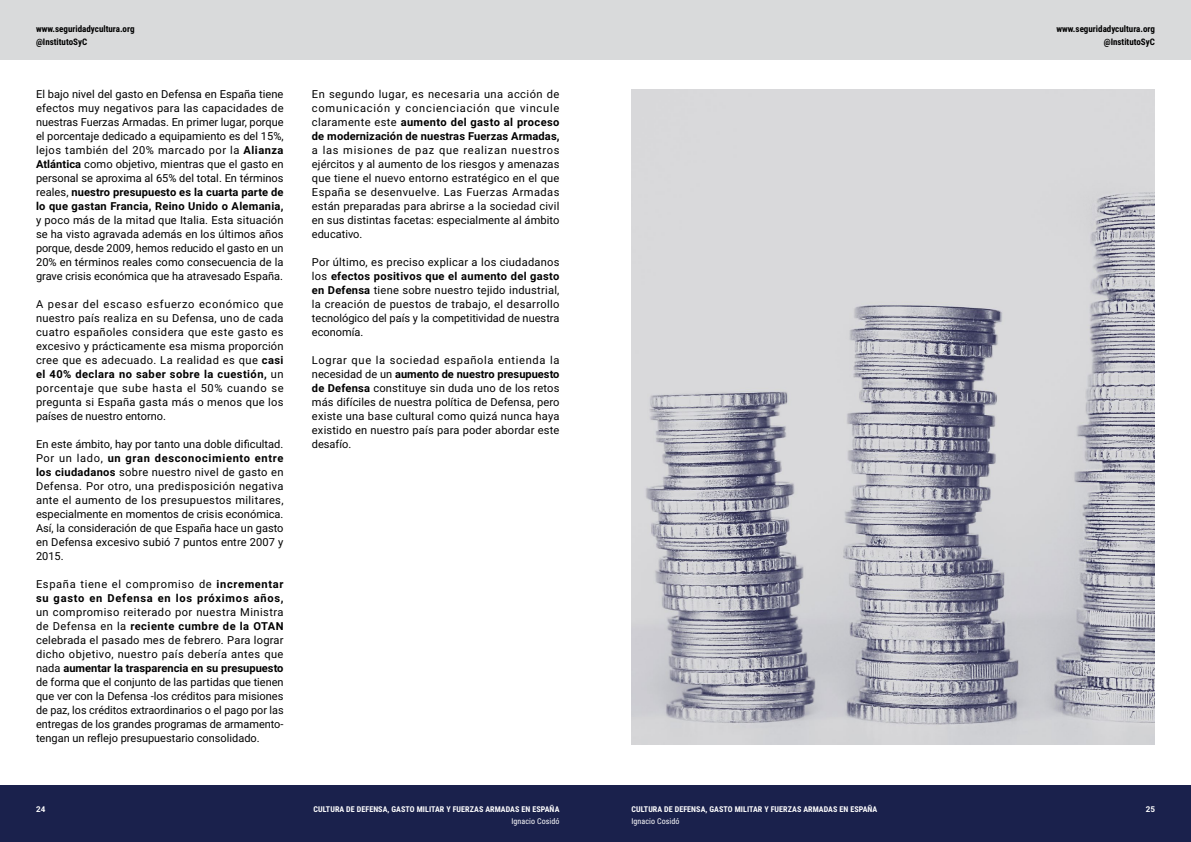
<style>
.page{position:relative;width:1191px;height:842px;background:#fff}
.page>*{position:absolute;margin:0;border:0;box-sizing:border-box;transform-origin:0 0}
.t1{font:11px/14px "Roboto";color:#000;text-align:justify}
.t2{font:700 11px/14px "Roboto";letter-spacing:.065em;color:#000}
.t3{font:700 9px/12.4px "Roboto Condensed";color:#000;text-align:right}
.t4{font:700 8px "Roboto Condensed";letter-spacing:.01em;color:#fff}
.t5{font:8px "Roboto Condensed";letter-spacing:.01em;color:#fff}
.t6{font:700 8px "Roboto";color:#fff}
.s1{font-weight:700}
.s2{font-weight:400}
</style>
<div class="page">
<div style="left:595px;top:785px;width:596px;height:57px;background:#1a214c"></div>
<div style="left:595px;top:0;width:596px;height:60px;background:#d9dadb"></div>
<div style="left:0;top:785px;width:595px;height:57px;background:#1a214c"></div>
<div style="left:0;top:0;width:595px;height:60px;background:#d9dadb"></div>
<img style="left:631px;top:89px;width:524px;height:655px">
<p class="t3" style="left:36px;top:23px;width:100px;text-align:left">www.seguridadycultura.org @InstitutoSyC</p>
<p class="t1" style="left:36px;top:86px;width:249px">El bajo nivel del gasto en Defensa en España tiene efectos muy negativos para las capacidades de nuestras Fuerzas Armadas. En primer lugar, porque el porcentaje dedicado a equipamiento es del 15%, lejos también del 20% marcado por la <span class="s1">Alianza Atlántica</span> como objetivo, mientras que el gasto en personal se aproxima al 65% del total. En términos reales, <span class="s1">nuestro presupuesto es la cuarta parte de lo que gastan Francia, Reino Unido o Alemania,</span></p>
<p class="t1" style="left:36px;top:212px;width:249px">y poco más de la mitad que Italia. Esta situación se ha visto agravada además en los últimos años porque, desde 2009, hemos reducido el gasto en un 20% en términos reales como consecuencia de la grave crisis económica que ha atravesado España.</p>
<p class="t1" style="left:36px;top:296px;width:249px">A pesar del escaso esfuerzo económico que nuestro país realiza en su Defensa, uno de cada cuatro españoles considera que este gasto es excesivo y prácticamente esa misma proporción cree que es adecuado. La realidad es que <span class="s1">casi el 40% declara no saber sobre la cuestión,</span> un porcentaje que sube hasta el 50% cuando se pregunta si España gasta más o menos que los países de nuestro entorno.</p>
<p class="t1" style="left:36px;top:436px;width:249px">En este ámbito, hay por tanto una doble dificultad.<br>Por un lado, <span class="s1">un gran desconocimiento entre los ciudadanos</span> sobre nuestro nivel de gasto en Defensa. Por otro, una predisposición negativa ante el aumento de los presupuestos militares, especialmente en momentos de crisis económica.<br>Así, la consideración de que España hace un gasto en Defensa excesivo subió 7 puntos entre 2007 y 2015.</p>
<p class="t2" style="left:36px;top:576px;width:249px"><span class="s2">España tiene el compromiso de</span> incrementar su gasto en Defensa en los próximos años,</p>
<p class="t1" style="left:36px;top:604px;width:249px">un compromiso reiterado por nuestra Ministra de Defensa en la <span class="s1">reciente cumbre de la OTAN </span>celebrada el pasado mes de febrero. Para lograr dicho objetivo, nuestro país debería antes que nada <span class="s1">aumentar la trasparencia en su presupuesto </span>de forma que el conjunto de las partidas que tienen que ver con la Defensa -los créditos para misiones de paz, los créditos extraordinarios o el pago por las entregas de los grandes programas de armamento&shy;tengan un reflejo presupuestario consolidado.</p>
<p class="t1" style="left:312px;top:86px;width:249px">En segundo lugar, es necesaria una acción de comunicación y concienciación que vincule claramente este <span class="s1">aumento del gasto al proceso de modernización de nuestras Fuerzas Armadas,</span></p>
<p class="t1" style="left:312px;top:142px;width:249px">a las misiones de paz que realizan nuestros ejércitos y al aumento de los riesgos y amenazas que tiene el nuevo entorno estratégico en el que España se desenvuelve. Las Fuerzas Armadas están preparadas para abrirse a la sociedad civil en sus distintas facetas: especialmente al ámbito educativo.</p>
<p class="t1" style="left:312px;top:254px;width:249px">Por último, es preciso explicar a los ciudadanos los <span class="s1">efectos positivos que el aumento del gasto en Defensa</span> tiene sobre nuestro tejido industrial, la creación de puestos de trabajo, el desarrollo tecnológico del país y la competitividad de nuestra economía.</p>
<p class="t1" style="left:312px;top:352px;width:249px">Lograr que la sociedad española entienda la necesidad de un <span class="s1">aumento de nuestro presupuesto de Defensa</span> constituye sin duda uno de los retos más difíciles de nuestra política de Defensa, pero existe una base cultural como quizá nunca haya existido en nuestro país para poder abordar este desafío.</p>
<p class="t6" style="left:36px;top:804px;width:11px">24</p>
<p class="t4" style="left:313px;top:804px;width:247px">CULTURA DE DEFENSA, GASTO MILITAR Y FUERZAS ARMADAS EN ESPAÑA</p>
<p class="t5" style="left:511px;top:815px;width:50px">Ignacio Cosidó</p>
<p class="t3" style="left:1056px;top:23px;width:100px">www.seguridadycultura.org @InstitutoSyC</p>
<p class="t4" style="left:631px;top:804px;width:247px">CULTURA DE DEFENSA, GASTO MILITAR Y FUERZAS ARMADAS EN ESPAÑA</p>
<p class="t6" style="left:1145px;top:804px;width:11px">25</p>
<p class="t5" style="left:631px;top:815px;width:50px">Ignacio Cosidó</p>
</div>
